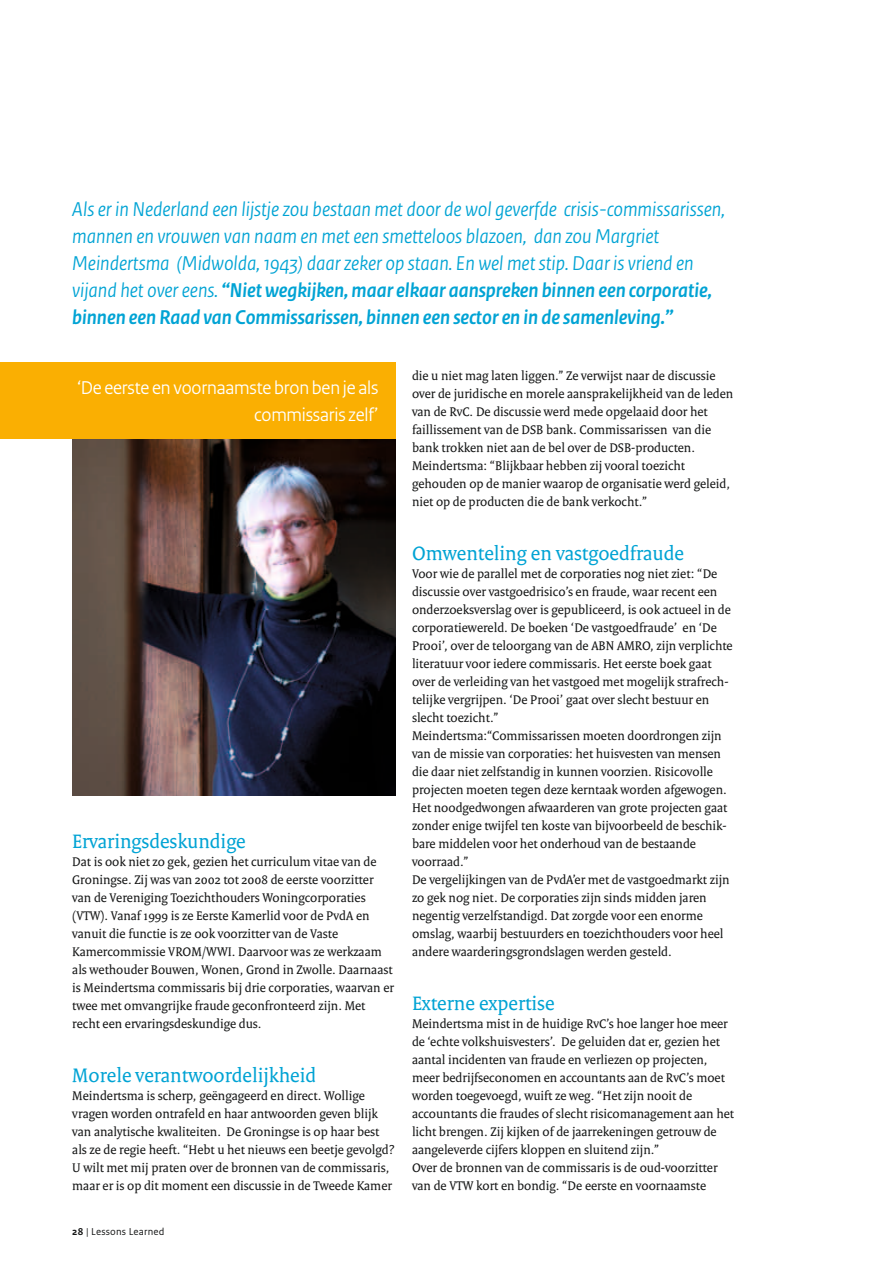
<style>
.page{position:relative;width:893px;height:1263px;background:#fff}
.page>*{position:absolute;margin:0;border:0;box-sizing:border-box;transform-origin:0 0}
.t1{font:italic 21px/27px "Rijksoverheid Sans Heading";color:#00a3d4}
.t2{font:21px "Rijksoverheid Serif";color:#00a3d4}
.t3{font:19.5px/27px "Rijksoverheid Sans Heading";letter-spacing:-.01em;color:#fff;text-align:right}
.t4{font:13.5px/18px "Rijksoverheid Serif";color:#151616}
.t5{font:10.5px "Rijksoverheid Sans Text";letter-spacing:.015em;color:#151616}
.s1{font-weight:700}
</style>
<div class="page">
<img style="left:72px;top:438px;width:323px;height:358px">
<div style="left:0;top:362px;width:395px;height:76px;background:#faaf02"></div>
<p class="t1" style="left:72px;top:196px;width:654px">Als er in Nederland een lijstje zou bestaan met door de wol geverfde crisis-commissarissen, mannen en vrouwen van naam en met een smetteloos blazoen, dan zou Margriet Meindertsma (Midwolda, 1943) daar zeker op staan. En wel met stip. Daar is vriend en vijand het over eens. <span class="s1">“Niet wegkijken, maar elkaar aanspreken binnen een corporatie, binnen een Raad van Commissarissen, binnen een sector en in de samenleving.”</span></p>
<h2 class="t3" style="left:77px;top:374px;width:303px">‘De eerste en voornaamste bron ben je als commissaris zelf’</h2>
<h1 class="t2" style="left:72px;top:829px;width:175px">Ervaringsdeskundige</h1>
<p class="t4" style="left:72px;top:852px;width:323px">Dat is ook niet zo gek, gezien het curriculum vitae van de Groningse. Zij was van 2002 tot 2008 de eerste voorzitter van de Vereniging Toezichthouders Woningcorporaties (VTW). Vanaf 1999 is ze Eerste Kamerlid voor de PvdA en vanuit die functie is ze ook voorzitter van de Vaste Kamercommissie VROM/WWI. Daarvoor was ze werkzaam als wethouder Bouwen, Wonen, Grond in Zwolle. Daarnaast is Meindertsma commissaris bij drie corporaties, waarvan er twee met omvangrijke fraude geconfronteerd zijn. Met recht een ervaringsdeskundige dus.</p>
<h1 class="t2" style="left:72px;top:1063px;width:245px">Morele verantwoordelijkheid</h1>
<p class="t4" style="left:72px;top:1086px;width:324px">Meindertsma is scherp, geëngageerd en direct. Wollige vragen worden ontrafeld en haar antwoorden geven blijk van analytische kwaliteiten. De Groningse is op haar best als ze de regie heeft. “Hebt u het nieuws een beetje gevolgd?<br>U wilt met mij praten over de bronnen van de commissaris, maar er is op dit moment een discussie in de Tweede Kamer</p>
<p class="t5" style="left:72px;top:1226px;width:94px"><span class="s1">28</span> | Lessons Learned</p>
<p class="t4" style="left:412px;top:366px;width:323px">die u niet mag laten liggen.” Ze verwijst naar de discussie over de juridische en morele aansprakelijkheid van de leden van de RvC. De discussie werd mede opgelaaid door het faillissement van de DSB bank. Commissarissen van die bank trokken niet aan de bel over de DSB-producten.<br>Meindertsma: “Blijkbaar hebben zij vooral toezicht gehouden op de manier waarop de organisatie werd geleid, niet op de producten die de bank verkocht.”</p>
<h1 class="t2" style="left:412px;top:541px;width:273px">Omwenteling en vastgoedfraude</h1>
<p class="t4" style="left:412px;top:564px;width:322px">Voor wie de parallel met de corporaties nog niet ziet: “De discussie over vastgoedrisico’s en fraude, waar recent een onderzoeksverslag over is gepubliceerd, is ook actueel in de corporatiewereld. De boeken ‘De vastgoedfraude’ en ‘De Prooi’, over de teloorgang van de ABN AMRO, zijn verplichte literatuur voor iedere commissaris. Het eerste boek gaat over de verleiding van het vastgoed met mogelijk strafrech&shy;telijke vergrijpen. ‘De Prooi’ gaat over slecht bestuur en slecht toezicht.”<br>Meindertsma:“Commissarissen moeten doordrongen zijn van de missie van corporaties: het huisvesten van mensen die daar niet zelfstandig in kunnen voorzien. Risicovolle projecten moeten tegen deze kerntaak worden afgewogen.<br>Het noodgedwongen afwaarderen van grote projecten gaat zonder enige twijfel ten koste van bijvoorbeeld de beschik&shy;bare middelen voor het onderhoud van de bestaande voorraad.”<br>De vergelijkingen van de PvdA’er met de vastgoedmarkt zijn zo gek nog niet. De corporaties zijn sinds midden jaren negentig verzelfstandigd. Dat zorgde voor een enorme omslag, waarbij bestuurders en toezichthouders voor heel andere waarderingsgrondslagen werden gesteld.</p>
<h1 class="t2" style="left:412px;top:991px;width:144px">Externe expertise</h1>
<p class="t4" style="left:412px;top:1014px;width:324px">Meindertsma mist in de huidige RvC’s hoe langer hoe meer de ‘echte volkshuisvesters’. De geluiden dat er, gezien het aantal incidenten van fraude en verliezen op projecten, meer bedrijfseconomen en accountants aan de RvC’s moet worden toegevoegd, wuift ze weg. “Het zijn nooit de accountants die fraudes of slecht risicomanagement aan het licht brengen. Zij kijken of de jaarrekeningen getrouw de aangeleverde cijfers kloppen en sluitend zijn.”<br>Over de bronnen van de commissaris is de oud-voorzitter van de VTW kort en bondig. “De eerste en voornaamste</p>
</div>
